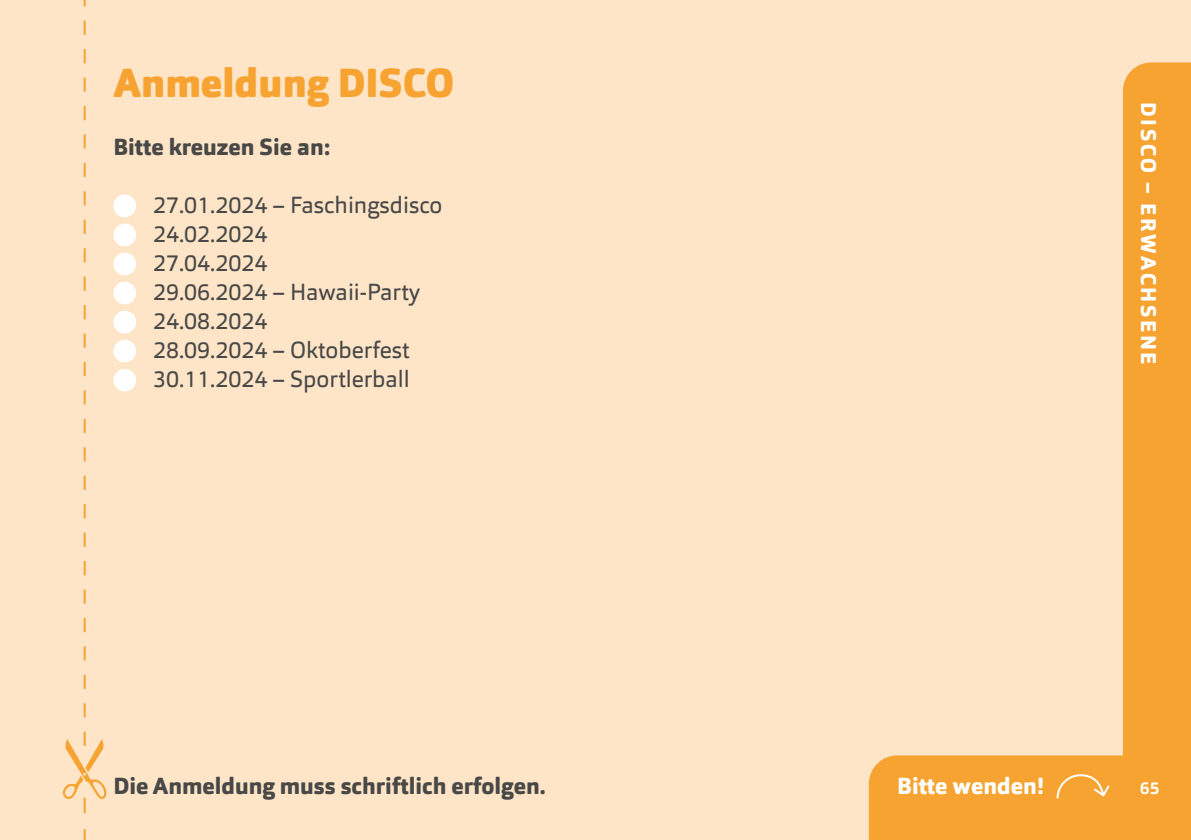
<style>
.page{position:relative;width:1191px;height:840px;background:#fff}
.page>*{position:absolute;margin:0;border:0;box-sizing:border-box;transform-origin:0 0}
.t1{font:900 40px "Orgon";letter-spacing:.005em;color:#f6a331}
.t2{font:23px/29px "Orgon";color:#484847}
.t3{font:800 23px "Orgon";color:#484847}
.t4{font:800 23px "Orgon";color:#fff}
.t5{font:800 21px "Orgon";letter-spacing:.12em;color:#fff}
.t6{font:700 17px "Orgon";color:#fff}
</style>
<div class="page">
<div style="left:0;top:0;width:1191px;height:839px;background:#fee5c7"></div>
<svg style="left:63px;top:0;width:43px;height:839px"></svg>
<div style="left:113px;top:194px;width:23px;height:23px;background:#fff;border-radius:50%"></div>
<div style="left:113px;top:223px;width:23px;height:23px;background:#fff;border-radius:50%"></div>
<div style="left:113px;top:252px;width:23px;height:23px;background:#fff;border-radius:50%"></div>
<div style="left:113px;top:281px;width:23px;height:23px;background:#fff;border-radius:50%"></div>
<div style="left:113px;top:310px;width:23px;height:23px;background:#fff;border-radius:50%"></div>
<div style="left:113px;top:339px;width:23px;height:23px;background:#fff;border-radius:50%"></div>
<div style="left:113px;top:368px;width:23px;height:23px;background:#fff;border-radius:50%"></div>
<div style="left:869px;top:755px;width:254px;height:84px;background:#f6a331"></div>
<div style="left:1123px;top:62px;width:68px;height:777px;background:#f6a331"></div>
<h1 class="t1" style="left:113px;top:57px;width:342px">Anmeldung DISCO</h1>
<p class="t3" style="left:113px;top:132px;width:218px">Bitte kreuzen Sie an:</p>
<p class="t2" style="left:153px;top:190px;width:291px">27.01.2024 – Faschingsdisco<br>24.02.2024<br>27.04.2024<br>29.06.2024 – Hawaii-Party<br>24.08.2024<br>28.09.2024 – Oktoberfest<br>30.11.2024 – Sportlerball</p>
<p class="t5" style="left:1162px;top:102px;width:263px;rotate:90deg">DISCO – ERWACHSENE</p>
<p class="t3" style="left:113px;top:770px;width:434px">Die Anmeldung muss schriftlich erfolgen.</p>
<p class="t4" style="left:897px;top:770px;width:148px">Bitte wenden!</p>
<p class="t6" style="left:1140px;top:776px;width:21px">65</p>
</div>
